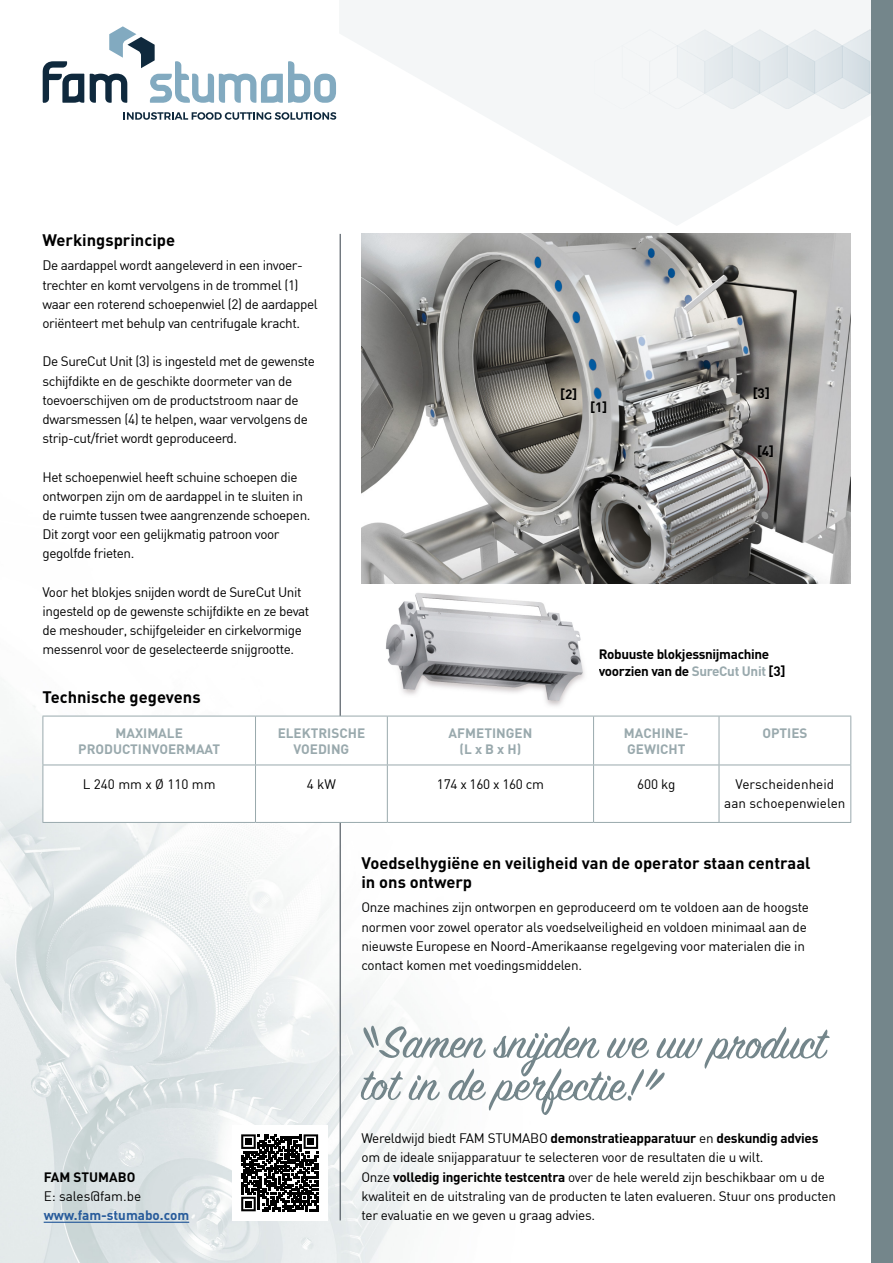
<style>
.page{position:relative;width:893px;height:1263px;background:#fff}
.page>*{position:absolute;margin:0;border:0;box-sizing:border-box;transform-origin:0 0}
.Titel{font:700 16.5px/19.2px "DIN";color:#000}
.Txt{font:13.5px/19.2px "DIN";letter-spacing:-.03em;color:#000}
.t1{font:700 13.5px/16.5px "DIN";color:#99a9ad;text-align:center}
.Txt-2{font:700 13.5px/17.2px "DIN";letter-spacing:-.025em;color:#000}
.Tabel{font:13.5px/19.2px "DIN";color:#000;text-align:center}
.t2{font:700 13.5px "DIN";color:#275b9b}
.Txt-3{font:13.5px "DIN";color:#000}
.Paragraph_Style_1{font:13.5px "DIN";color:#000}
.Txt-4{font:700 13.5px "DIN";color:#000}
.s1{color:#99a9ad}
.s2{font-weight:700}
</style>
<div class="page">
<img style="left:0;top:69px;width:872px;height:1194px">
<svg style="left:339px;top:0;width:533px;height:226px;fill:#f4f6f7"></svg>
<img style="left:594px;top:27px;width:278px;height:81px">
<div style="left:872px;top:0;width:21px;height:1263px;background:#74868b"></div>
<hr style="left:340px;top:234px;width:1px;height:986px;background:#343e47">
<div style="left:232px;top:1125px;width:95px;height:95px;background:#fff"></div>
<hr style="left:44px;top:1222px;width:145px;height:1px;background:#275b9b">
<svg style="left:43px;top:61px;width:41px;height:42px"></svg>
<svg style="left:90px;top:26px;width:246px;height:77px"></svg>
<svg style="left:124px;top:112px;width:212px;height:8px"></svg>
<svg style="left:359px;top:1025px;width:471px;height:90px"></svg>
<svg style="left:241px;top:1134px;width:77px;height:77px"></svg>
<div style="left:245px;top:1138px;width:7px;height:7px;background:#000"></div>
<div style="left:308px;top:1138px;width:6px;height:7px;background:#000"></div>
<div style="left:245px;top:1201px;width:7px;height:6px;background:#000"></div>
<svg style="left:44px;top:717px;width:806px;height:105px"></svg>
<svg style="left:44px;top:766px;width:675px;height:56px"></svg>
<hr style="left:43px;top:716px;width:212px;height:1px;background:#99a9ad">
<hr style="left:43px;top:716px;width:1px;height:49px;background:#99a9ad">
<hr style="left:255px;top:716px;width:132px;height:1px;background:#99a9ad">
<hr style="left:255px;top:716px;width:1px;height:49px;background:#99a9ad">
<hr style="left:387px;top:716px;width:207px;height:1px;background:#99a9ad">
<hr style="left:387px;top:716px;width:1px;height:49px;background:#99a9ad">
<hr style="left:594px;top:716px;width:125px;height:1px;background:#99a9ad">
<hr style="left:593px;top:716px;width:1px;height:49px;background:#99a9ad">
<hr style="left:719px;top:716px;width:132px;height:1px;background:#99a9ad">
<hr style="left:719px;top:716px;width:1px;height:49px;background:#99a9ad">
<hr style="left:850px;top:716px;width:1px;height:49px;background:#99a9ad">
<hr style="left:43px;top:765px;width:212px;height:1px;background:#99a9ad">
<hr style="left:43px;top:765px;width:1px;height:57px;background:#99a9ad">
<hr style="left:255px;top:765px;width:132px;height:1px;background:#99a9ad">
<hr style="left:255px;top:765px;width:1px;height:57px;background:#99a9ad">
<hr style="left:387px;top:765px;width:207px;height:1px;background:#99a9ad">
<hr style="left:387px;top:765px;width:1px;height:57px;background:#99a9ad">
<hr style="left:594px;top:765px;width:125px;height:1px;background:#99a9ad">
<hr style="left:593px;top:765px;width:1px;height:57px;background:#99a9ad">
<hr style="left:719px;top:765px;width:132px;height:1px;background:#99a9ad">
<hr style="left:719px;top:765px;width:1px;height:57px;background:#99a9ad">
<hr style="left:850px;top:765px;width:1px;height:57px;background:#99a9ad">
<hr style="left:43px;top:822px;width:212px;height:1px;background:#99a9ad">
<hr style="left:255px;top:822px;width:132px;height:1px;background:#99a9ad">
<hr style="left:387px;top:822px;width:207px;height:1px;background:#99a9ad">
<hr style="left:594px;top:822px;width:125px;height:1px;background:#99a9ad">
<hr style="left:719px;top:822px;width:132px;height:1px;background:#99a9ad">
<img style="left:361px;top:234px;width:489px;height:349px">
<img style="left:361px;top:585px;width:237px;height:128px">
<p class="Titel" style="left:43px;top:229px;width:134px">Werkingsprincipe</p>
<p class="Txt" style="left:43px;top:256px;width:277px">De aardappel wordt aangeleverd in een invoer&shy;trechter en komt vervolgens in de trommel (1) waar een roterend schoepenwiel (2) de aardappel oriënteert met behulp van centrifugale kracht.</p>
<p class="Txt" style="left:43px;top:352px;width:274px">De SureCut Unit (3) is ingesteld met de gewenste schijfdikte en de geschikte doormeter van de toevoerschijven om de productstroom naar de dwarsmessen (4) te helpen, waar vervolgens de strip-cut/friet wordt geproduceerd.</p>
<p class="Txt" style="left:43px;top:467px;width:269px">Het schoepenwiel heeft schuine schoepen die ontworpen zijn om de aardappel in te sluiten in de ruimte tussen twee aangrenzende schoepen.<br>Dit zorgt voor een gelijkmatig patroon voor gegolfde frieten.</p>
<p class="Txt" style="left:43px;top:582px;width:268px">Voor het blokjes snijden wordt de SureCut Unit ingesteld op de gewenste schijfdikte en ze bevat de meshouder, schijfgeleider en cirkelvormige messenrol voor de geselecteerde snijgrootte.</p>
<p class="Txt-2" style="left:560px;top:385px;width:18px">[2]</p>
<p class="Txt-2" style="left:753px;top:384px;width:18px">[3]</p>
<p class="Txt-2" style="left:590px;top:398px;width:18px">[1]</p>
<p class="Txt-2" style="left:757px;top:442px;width:18px">[4]</p>
<p class="Txt-2" style="left:599px;top:645px;width:188px">Robuuste blokjessnijmachine voorzien van de <span class="s1">SureCut Unit</span> [3]</p>
<p class="Titel" style="left:43px;top:686px;width:160px">Technische gegevens</p>
<p class="t1" style="left:78px;top:724px;width:143px">MAXIMALE<br>PRODUCTINVOERMAAT</p>
<p class="t1" style="left:278px;top:724px;width:89px">ELEKTRISCHE<br>VOEDING</p>
<p class="t1" style="left:449px;top:724px;width:85px">AFMETINGEN (L x B x H)</p>
<p class="t1" style="left:624px;top:724px;width:66px;text-align:left">MACHINE-<br>GEWICHT</p>
<p class="t1" style="left:762px;top:724px;width:47px">OPTIES</p>
<p class="Paragraph_Style_1" style="left:83px;top:776px;width:134px">L 240 mm x Ø 110 mm</p>
<p class="Txt" style="left:307px;top:774px;width:31px">4 kW</p>
<p class="Txt" style="left:437px;top:774px;width:109px">174 x 160 x 160 cm</p>
<p class="Txt" style="left:637px;top:774px;width:40px">600 kg</p>
<p class="Tabel" style="left:724px;top:774px;width:123px">Verscheidenheid aan schoepenwielen</p>
<p class="Txt-4" style="left:44px;top:1168px;width:93px">FAM STUMABO</p>
<p class="Txt-3" style="left:44px;top:1188px;width:99px">E: sales@fam.be</p>
<p class="t2" style="left:44px;top:1207px;width:147px">www.fam-stumabo.com</p>
<p class="Titel" style="left:361px;top:852px;width:451px">Voedselhygiëne en veiligheid van de operator staan centraal in ons ontwerp</p>
<p class="Txt" style="left:361px;top:898px;width:449px">Onze machines zijn ontworpen en geproduceerd om te voldoen aan de hoogste normen voor zowel operator als voedselveiligheid en voldoen minimaal aan de nieuwste Europese en Noord-Amerikaanse regelgeving voor materialen die in contact komen met voedingsmiddelen.</p>
<p class="Txt" style="left:361px;top:1128px;width:476px">Wereldwijd biedt FAM STUMABO <span class="s2">demonstratieapparatuur</span> en <span class="s2">deskundig advies </span>om de ideale snijapparatuur te selecteren voor de resultaten die u wilt.<br>Onze <span class="s2">volledig ingerichte testcentra</span> over de hele wereld zijn beschikbaar om u de kwaliteit en de uitstraling van de producten te laten evalueren. Stuur ons producten ter evaluatie en we geven u graag advies.</p>
</div>
